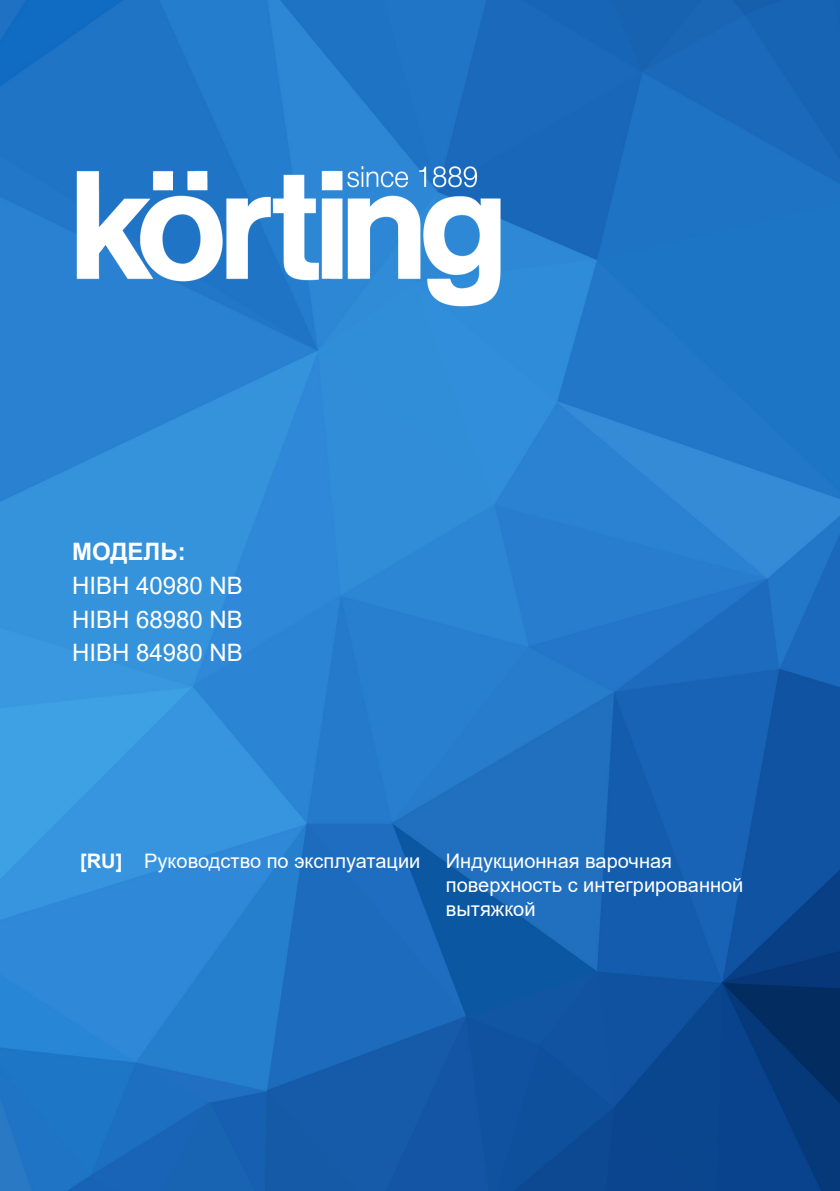
<style>
.page{position:relative;width:840px;height:1191px;background:#fff}
.page>*{position:absolute;margin:0;border:0;box-sizing:border-box;transform-origin:0 0}
.t1{font:24px/33.6px "Arial";color:#fff;text-align:justify}
.t2{font:700 24px "Arial";color:#fff}
.t3{font:20px/24px "Arial";color:#fff}
.s1{font-weight:700}
</style>
<div class="page">
<img style="left:0;top:0;width:839px;height:1191px">
<img style="left:62px;top:159px;width:446px;height:154px">
<p class="t2" style="left:72px;top:535px;width:115px">МОДЕЛЬ:</p>
<p class="t1" style="left:72px;top:568px;width:172px">HIBH 40980 NB HIBH 68980 NB HIBH 84980 NB</p>
<p class="t3" style="left:80px;top:849px;width:342px"><span class="s1">[RU]</span> Руководство по эксплуатации</p>
<p class="t3" style="left:445px;top:849px;width:299px">Индукционная варочная поверхность с интегрированной вытяжкой</p>
</div>
